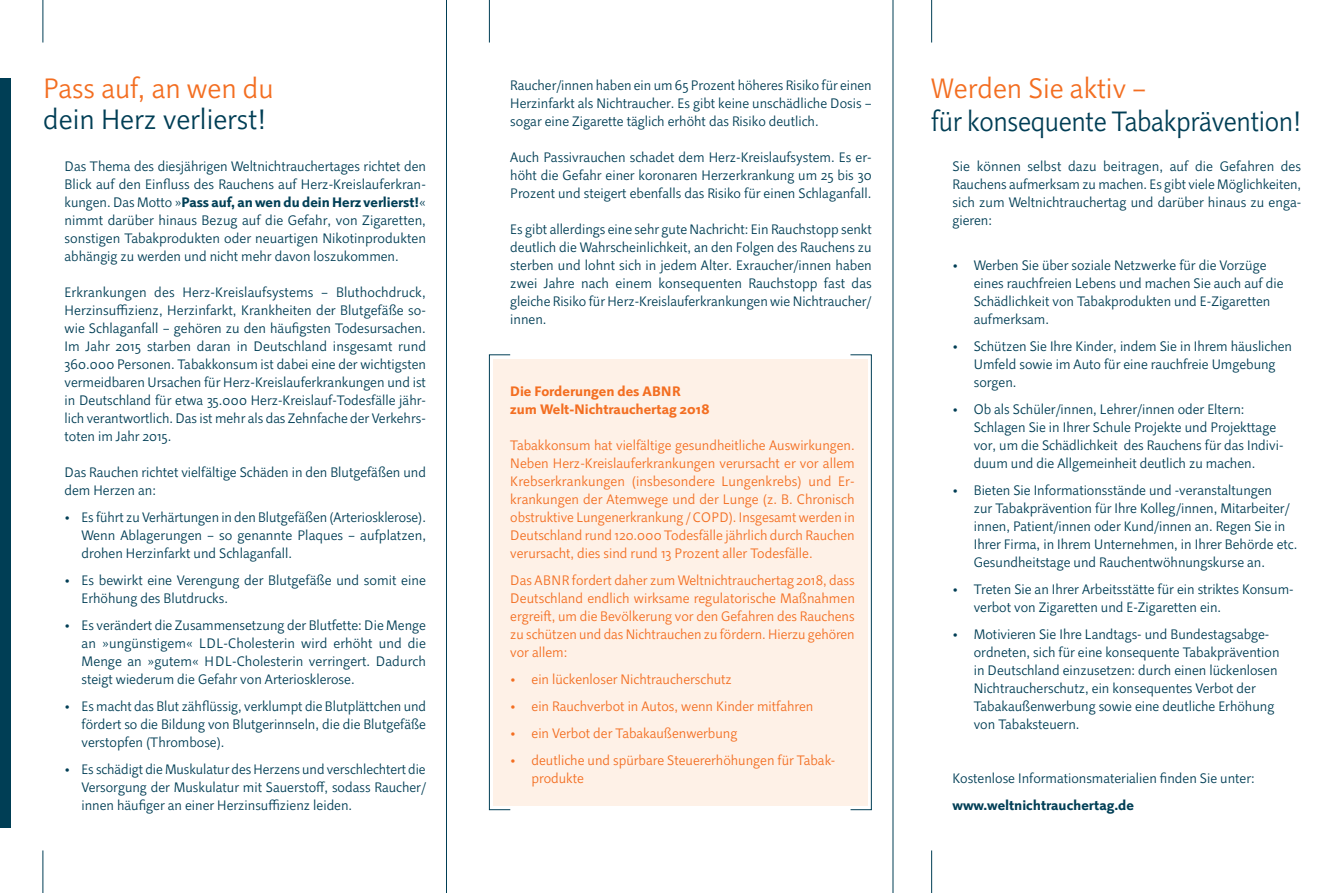
<style>
.page{position:relative;width:1331px;height:893px;background:#fff}
.page>*{position:absolute;margin:0;border:0;box-sizing:border-box;transform-origin:0 0}
.t1{font:300 28.5px "Projekt O";letter-spacing:-.01em;color:#003e55;scale:.94 1}
.t2{font:300 28.5px "Projekt O";letter-spacing:-.01em;color:#003e55}
.t3{font:300 28.5px "Projekt O";color:#f36e21}
.t4{font:300 28.5px "Projekt O";color:#f36e21;scale:.9 1}
.t5{font:300 13.95px/18px "Projekt O";color:#003e55;text-align:justify}
.t6{font:300 13.95px/18px "Projekt O";color:#f36e21;text-align:justify}
.t7{font:13.95px "Projekt Fett";color:#003e55}
.t8{font:13.95px/18px "Projekt Fett";color:#f36e21}
.s1{font-family:"Projekt O";font-weight:300}
</style>
<div class="page">
<svg style="left:892px;top:0;width:1px;height:893px"></svg>
<hr style="left:43px;top:0;width:1px;height:43px;background:#003e55">
<div style="left:0;top:78px;width:11px;height:750px;background:#003e55"></div>
<hr style="left:43px;top:850px;width:1px;height:43px;background:#003e55">
<hr style="left:489px;top:0;width:1px;height:43px;background:#003e55">
<hr style="left:931px;top:0;width:1px;height:43px;background:#003e55">
<hr style="left:931px;top:850px;width:1px;height:43px;background:#003e55">
<div style="left:493px;top:359px;width:374px;height:447px;background:#fef1e7"></div>
<div style="left:850px;top:354px;width:22px;height:456px;border:1px solid #003e55"></div>
<div style="left:489px;top:354px;width:22px;height:456px;border:1px solid #003e55"></div>
<hr style="left:446px;top:0;width:1px;height:893px;background:#003e55">
<hr style="left:893px;top:0;width:1px;height:893px;background:#003e55">
<h1 class="t3" style="left:43px;top:72px;width:232px">Pass auf, an wen du</h1>
<h1 class="t2" style="left:43px;top:104px;width:224px">dein Herz verlierst!</h1>
<p class="t5" style="left:65px;top:158px;width:363px">Das Thema des diesjährigen Weltnichtrauchertages richtet den<br>Blick auf den Einfluss des Rauchens auf Herz-Kreislauferkran-</p>
<p class="t7" style="left:65px;top:194px;width:363px"><span class="s1">kungen. Das Motto »</span>Pass auf, an wen du dein Herz verlierst!<span class="s1">«</span></p>
<p class="t5" style="left:65px;top:212px;width:363px">nimmt darüber hinaus Bezug auf die Gefahr, von Zigaretten, sonstigen Tabakprodukten oder neuartigen Nikotinprodukten abhängig zu werden und nicht mehr davon loszukommen.</p>
<p class="t5" style="left:65px;top:284px;width:363px">Erkrankungen des Herz-Kreislaufsystems – Bluthochdruck, Herzinsuffizienz, Herzinfarkt, Krankheiten der Blutgefäße so&shy;wie Schlaganfall – gehören zu den häufigsten Todesursachen.<br>Im Jahr 2015 starben daran in Deutschland insgesamt rund 360.000 Personen. Tabakkonsum ist dabei eine der wichtigsten vermeidbaren Ursachen für Herz-Kreislauferkrankungen und ist in Deutschland für etwa 35.000 Herz-Kreislauf-Todesfälle jähr&shy;lich verantwortlich. Das ist mehr als das Zehnfache der Verkehrs&shy;toten im Jahr 2015.</p>
<p class="t5" style="left:65px;top:464px;width:363px">Das Rauchen richtet vielfältige Schäden in den Blutgefäßen und dem Herzen an:</p>
<p class="t5" style="left:82px;top:509px;width:346px;text-indent:-17px">• Es führt zu Verhärtungen in den Blutgefäßen (Arteriosklerose).<br>Wenn Ablagerungen – so genannte Plaques – aufplatzen, drohen Herzinfarkt und Schlaganfall.</p>
<p class="t5" style="left:82px;top:572px;width:346px;text-indent:-17px">• Es bewirkt eine Verengung der Blutgefäße und somit eine<br>Erhöhung des Blutdrucks.</p>
<p class="t5" style="left:82px;top:617px;width:346px;text-indent:-17px">• Es verändert die Zusammensetzung der Blutfette: Die Menge an »ungünstigem« LDL-Cholesterin wird erhöht und die Menge an »gutem« HDL-Cholesterin verringert. Dadurch steigt wiederum die Gefahr von Arteriosklerose.</p>
<p class="t5" style="left:82px;top:698px;width:346px;text-indent:-17px">• Es macht das Blut zähflüssig, verklumpt die Blutplättchen und fördert so die Bildung von Blutgerinnseln, die die Blutgefäße verstopfen (Thrombose).</p>
<p class="t5" style="left:82px;top:761px;width:346px;text-indent:-17px">• Es schädigt die Muskulatur des Herzens und verschlechtert die Versorgung der Muskulatur mit Sauerstoff, sodass Raucher/ innen häufiger an einer Herzinsuffizienz leiden.</p>
<p class="t5" style="left:510px;top:77px;width:363px">Raucher/innen haben ein um 65 Prozent höheres Risiko für einen Herzinfarkt als Nichtraucher. Es gibt keine unschädliche Dosis – sogar eine Zigarette täglich erhöht das Risiko deutlich.</p>
<p class="t5" style="left:510px;top:149px;width:363px">Auch Passivrauchen schadet dem Herz-Kreislaufsystem. Es er&shy;höht die Gefahr einer koronaren Herzerkrankung um 25 bis 30<br>Prozent und steigert ebenfalls das Risiko für einen Schlaganfall.</p>
<p class="t5" style="left:510px;top:221px;width:363px">Es gibt allerdings eine sehr gute Nachricht: Ein Rauchstopp senkt deutlich die Wahrscheinlichkeit, an den Folgen des Rauchens zu sterben und lohnt sich in jedem Alter. Exraucher/innen haben zwei Jahre nach einem konsequenten Rauchstopp fast das gleiche Risiko für Herz-Kreislauferkrankungen wie Nichtraucher/ innen.</p>
<p class="t8" style="left:510px;top:382px;width:201px">Die Forderungen des ABNR zum Welt-Nichtrauchertag 2018</p>
<p class="t6" style="left:510px;top:437px;width:346px">Tabakkonsum hat vielfältige gesundheitliche Auswirkungen.<br>Neben Herz-Kreislauferkrankungen verursacht er vor allem Krebserkrankungen (insbesondere Lungenkrebs) und Er&shy;krankungen der Atemwege und der Lunge (z. B. Chronisch obstruktive Lungenerkrankung / COPD). Insgesamt werden in Deutschland rund 120.000 Todesfälle jährlich durch Rauchen verursacht, dies sind rund 13 Prozent aller Todesfälle.</p>
<p class="t6" style="left:510px;top:572px;width:346px">Das ABNR fordert daher zum Weltnichtrauchertag 2018, dass Deutschland endlich wirksame regulatorische Maßnahmen ergreift, um die Bevölkerung vor den Gefahren des Rauchens zu schützen und das Nichtrauchen zu fördern. Hierzu gehören vor allem:</p>
<p class="t6" style="left:510px;top:671px;width:223px">• ein lückenloser Nichtraucherschutz</p>
<p class="t6" style="left:510px;top:698px;width:305px">• ein Rauchverbot in Autos, wenn Kinder mitfahren</p>
<p class="t6" style="left:510px;top:725px;width:229px">• ein Verbot der Tabakaußenwerbung</p>
<p class="t6" style="left:531px;top:751px;width:305px;text-indent:-21px">• deutliche und spürbare Steuererhöhungen für Tabak&shy;produkte</p>
<h1 class="t4" style="left:931px;top:72px;width:241px">Werden Sie aktiv –</h1>
<h1 class="t1" style="left:931px;top:105px;width:395px">für konsequente Tabakprävention!</h1>
<p class="t5" style="left:952px;top:158px;width:350px">Sie können selbst dazu beitragen, auf die Gefahren des Rauchens aufmerksam zu machen. Es gibt viele Möglichkeiten, sich zum Weltnichtrauchertag und darüber hinaus zu enga&shy;gieren:</p>
<p class="t5" style="left:974px;top:257px;width:311px;text-align:left;text-indent:-21px">• Werben Sie über soziale Netzwerke für die Vorzüge eines rauchfreien Lebens und machen Sie auch auf die Schädlichkeit von Tabakprodukten und E-Zigaretten aufmerksam.</p>
<p class="t5" style="left:974px;top:338px;width:320px;text-align:left;text-indent:-21px">• Schützen Sie Ihre Kinder, indem Sie in Ihrem häuslichen<br>Umfeld sowie im Auto für eine rauchfreie Umgebung sorgen.</p>
<p class="t5" style="left:974px;top:400px;width:310px;text-align:left;text-indent:-21px">• Ob als Schüler/innen, Lehrer/innen oder Eltern:<br>Schlagen Sie in Ihrer Schule Projekte und Projekttage vor, um die Schädlichkeit des Rauchens für das Indivi&shy;duum und die Allgemeinheit deutlich zu machen.</p>
<p class="t5" style="left:974px;top:482px;width:325px;text-align:left;text-indent:-21px">• Bieten Sie Informationsstände und -veranstaltungen<br>zur Tabakprävention für Ihre Kolleg/innen, Mitarbeiter/ innen, Patient/innen oder Kund/innen an. Regen Sie in Ihrer Firma, in Ihrem Unternehmen, in Ihrer Behörde etc.<br>Gesundheitstage und Rauchentwöhnungskurse an.</p>
<p class="t5" style="left:974px;top:580px;width:321px;text-indent:-21px">• Treten Sie an Ihrer Arbeitsstätte für ein striktes Konsum&shy;verbot von Zigaretten und E-Zigaretten ein.</p>
<p class="t5" style="left:974px;top:626px;width:307px;text-align:left;text-indent:-21px">• Motivieren Sie Ihre Landtags- und Bundestagsabge&shy;ordneten, sich für eine konsequente Tabakprävention in Deutschland einzusetzen: durch einen lückenlosen Nichtraucherschutz, ein konsequentes Verbot der Tabakaußenwerbung sowie eine deutliche Erhöhung von Tabaksteuern.</p>
<p class="t5" style="left:952px;top:770px;width:304px">Kostenlose Informationsmaterialien finden Sie unter:</p>
<p class="t7" style="left:952px;top:797px;width:183px">www.weltnichtrauchertag.de</p>
</div>
